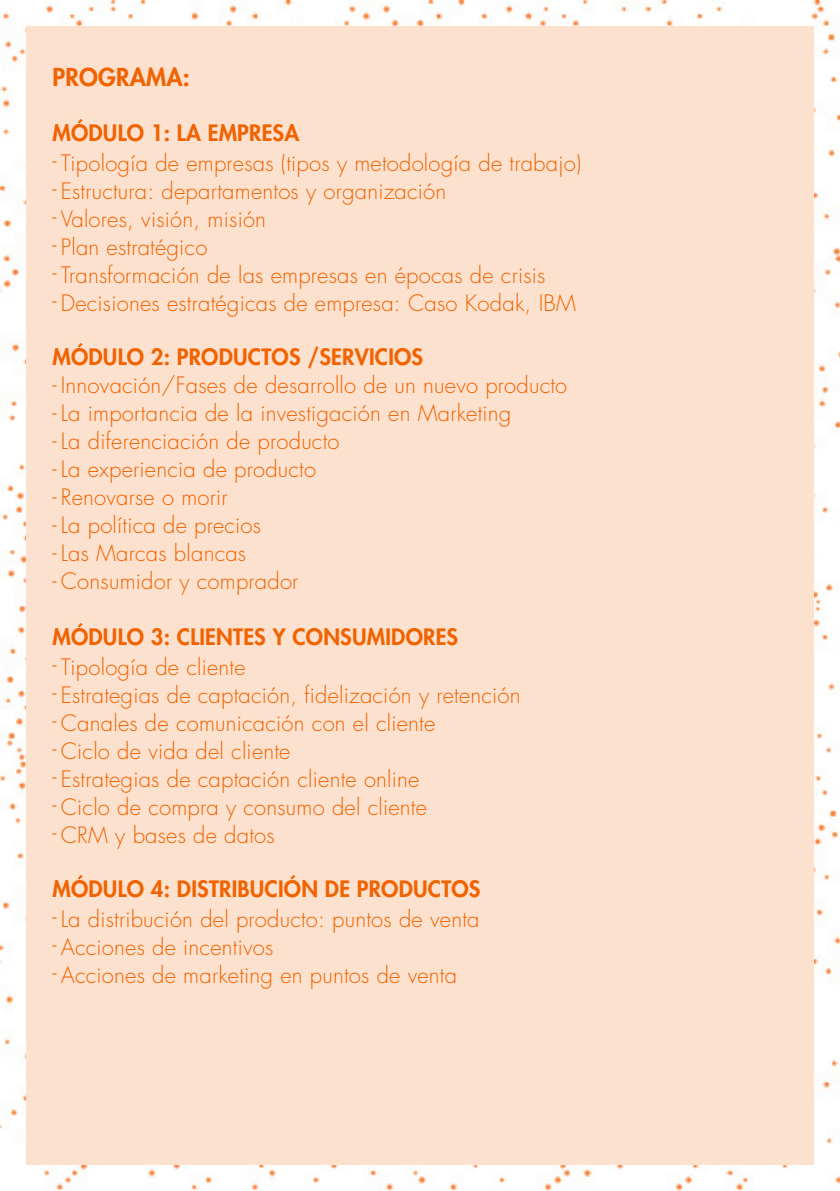
<style>
.page{position:relative;width:840px;height:1191px;background:#fff}
.page>*{position:absolute;margin:0;border:0;box-sizing:border-box;transform-origin:0 0}
.t1{font:800 24px "Futura Std";letter-spacing:.01em;color:#f16200}
.t2{font:300 22px "Futura Std";letter-spacing:.01em;color:#f16200}
.t3{font:800 22px "Futura Std";letter-spacing:.01em;color:#f16200}
</style>
<div class="page">
<img style="left:0;top:0;width:839px;height:1191px">
<div style="left:26px;top:26px;width:787px;height:1138px;background:#fce1ce"></div>
<p class="t1" style="left:52px;top:62px;width:139px">PROGRAMA:</p>
<p class="t3" style="left:52px;top:119px;width:248px">MÓDULO 1: LA EMPRESA</p>
<p class="t2" style="left:52px;top:147px;width:6px">-</p>
<p class="t2" style="left:52px;top:175px;width:6px">-</p>
<p class="t2" style="left:52px;top:203px;width:6px">-</p>
<p class="t2" style="left:52px;top:231px;width:6px">-</p>
<p class="t2" style="left:52px;top:259px;width:6px">-</p>
<p class="t2" style="left:52px;top:287px;width:6px">-</p>
<p class="t2" style="left:61px;top:150px;width:521px">Tipología de empresas (tipos y metodología de trabajo)</p>
<p class="t2" style="left:61px;top:178px;width:387px">Estructura: departamentos y organización</p>
<p class="t2" style="left:61px;top:206px;width:207px">Valores, visión, misión</p>
<p class="t2" style="left:61px;top:234px;width:148px">Plan estratégico</p>
<p class="t2" style="left:61px;top:262px;width:486px">Transformación de las empresas en épocas de crisis</p>
<p class="t2" style="left:61px;top:290px;width:516px">Decisiones estratégicas de empresa: Caso Kodak, IBM</p>
<p class="t3" style="left:52px;top:343px;width:372px">MÓDULO 2: PRODUCTOS /SERVICIOS</p>
<p class="t2" style="left:52px;top:372px;width:516px">- Innovación/Fases de desarrollo de un nuevo producto</p>
<p class="t2" style="left:52px;top:400px;width:460px">- La importancia de la investigación en Marketing</p>
<p class="t2" style="left:52px;top:428px;width:288px">- La diferenciación de producto</p>
<p class="t2" style="left:52px;top:456px;width:265px">- La experiencia de producto</p>
<p class="t2" style="left:52px;top:484px;width:177px">- Renovarse o morir</p>
<p class="t2" style="left:52px;top:512px;width:210px">- La política de precios</p>
<p class="t2" style="left:52px;top:540px;width:195px">- Las Marcas blancas</p>
<p class="t2" style="left:52px;top:568px;width:247px">- Consumidor y comprador</p>
<p class="t3" style="left:52px;top:623px;width:407px">MÓDULO 3: CLIENTES Y CONSUMIDORES</p>
<p class="t2" style="left:52px;top:651px;width:6px">-</p>
<p class="t2" style="left:52px;top:679px;width:6px">-</p>
<p class="t2" style="left:52px;top:707px;width:6px">-</p>
<p class="t2" style="left:52px;top:735px;width:6px">-</p>
<p class="t2" style="left:52px;top:763px;width:6px">-</p>
<p class="t2" style="left:52px;top:791px;width:6px">-</p>
<p class="t2" style="left:52px;top:819px;width:6px">-</p>
<p class="t2" style="left:61px;top:653px;width:186px">Tipología de cliente</p>
<p class="t2" style="left:61px;top:681px;width:461px">Estrategias de captación, fidelización y retención</p>
<p class="t2" style="left:61px;top:709px;width:376px">Canales de comunicación con el cliente</p>
<p class="t2" style="left:61px;top:737px;width:231px">Ciclo de vida del cliente</p>
<p class="t2" style="left:61px;top:765px;width:360px">Estrategias de captación cliente online</p>
<p class="t2" style="left:61px;top:793px;width:367px">Ciclo de compra y consumo del cliente</p>
<p class="t2" style="left:61px;top:821px;width:215px">CRM y bases de datos</p>
<p class="t3" style="left:52px;top:875px;width:429px">MÓDULO 4: DISTRIBUCIÓN DE PRODUCTOS</p>
<p class="t2" style="left:52px;top:905px;width:428px">- La distribución del producto: puntos de venta</p>
<p class="t2" style="left:52px;top:933px;width:222px">- Acciones de incentivos</p>
<p class="t2" style="left:52px;top:961px;width:406px">- Acciones de marketing en puntos de venta</p>
</div>
